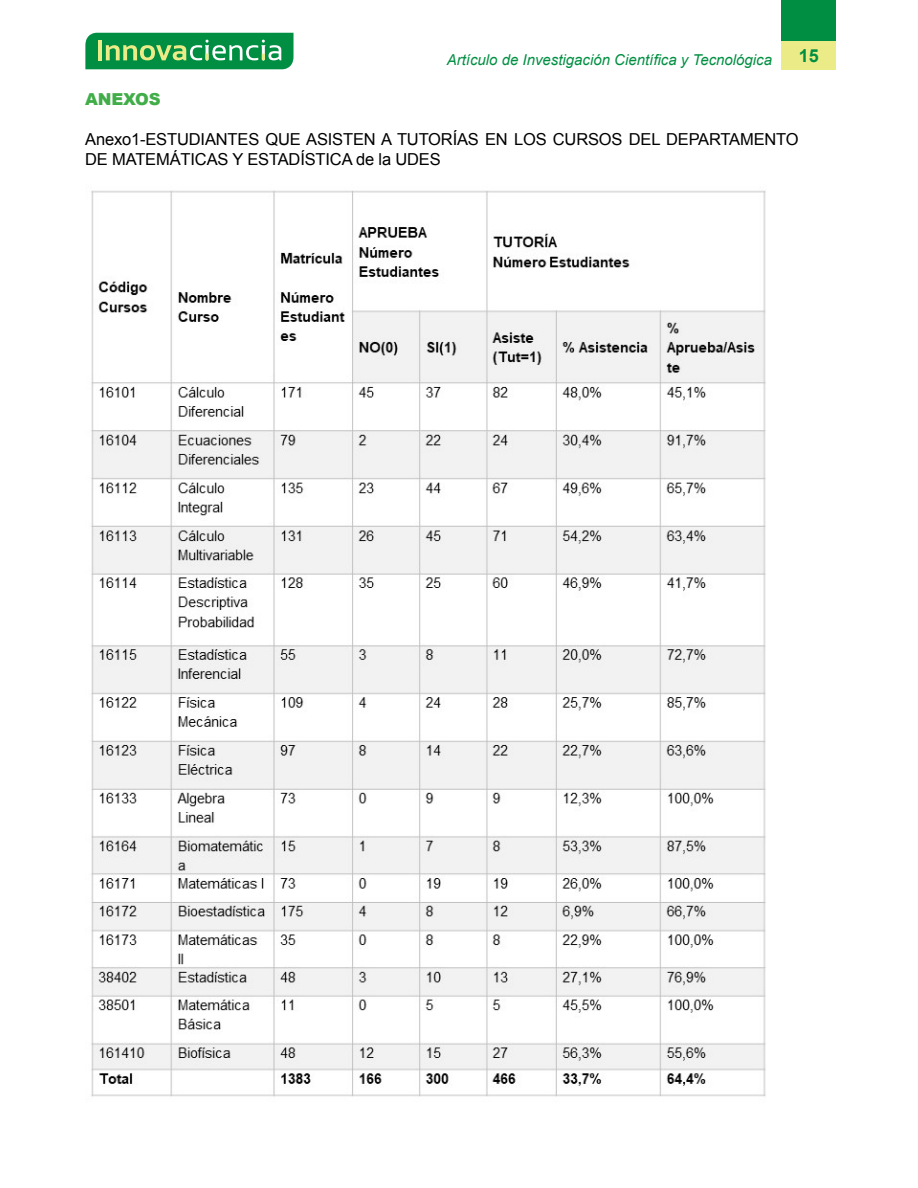
<style>
.page{position:relative;width:918px;height:1188px;background:#fff}
.page>*{position:absolute;margin:0;border:0;box-sizing:border-box;transform-origin:0 0}
.t1{font:700 18px "Arial";color:#008f42}
.t2{font:16.5px/19.8px "Arial";letter-spacing:-.01em;color:#000}
.t3{font:900 16.5px "Arial";letter-spacing:-.01em;color:#41ad49}
.t4{font:italic 15px "Arial";color:#008f42}
</style>
<div class="page">
<div style="left:782px;top:0;width:54px;height:60px;background:#008f42"></div>
<div style="left:782px;top:41px;width:54px;height:28px;background:#ebeb87"></div>
<svg style="left:85px;top:33px;width:209px;height:36px;background:#2ba157"></svg>
<img style="left:91px;top:190px;width:675px;height:907px">
<p class="t4" style="left:447px;top:50px;width:327px">Artículo de Investigación Científica y Tecnológica</p>
<p class="t1" style="left:799px;top:44px;width:22px">15</p>
<p class="t3" style="left:85px;top:87px;width:77px">ANEXOS</p>
<p class="t2" style="left:85px;top:129px;width:715px">Anexo1-ESTUDIANTES QUE ASISTEN A TUTORÍAS EN LOS CURSOS DEL DEPARTAMENTO<br>DE MATEMÁTICAS Y ESTADÍSTICA de la UDES</p>
</div>
